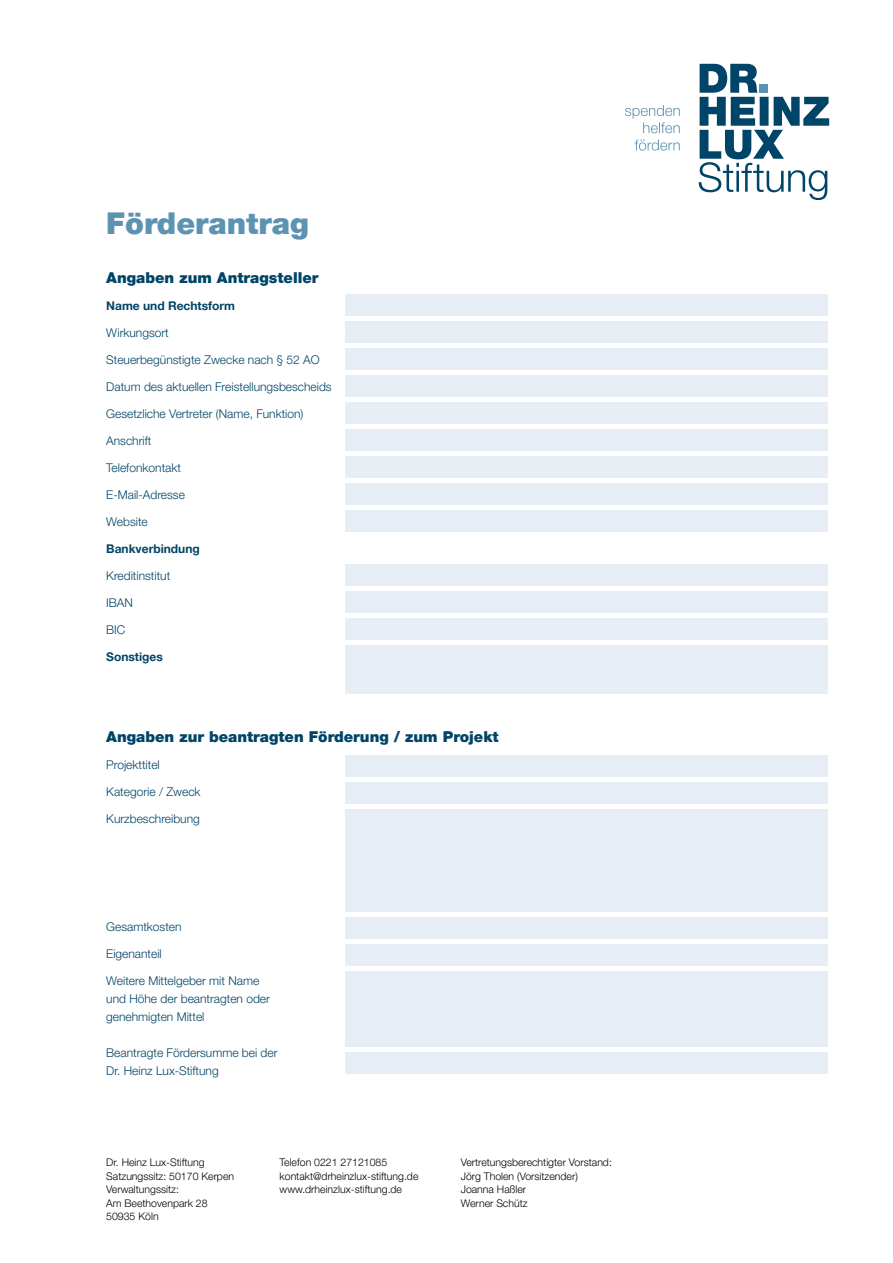
<style>
.page{position:relative;width:893px;height:1263px;background:#fff}
.page>*{position:absolute;margin:0;border:0;box-sizing:border-box;transform-origin:0 0}
.t1{font:900 30px "Helvetica Neue LT Pro";color:#5d93b2}
.t2{font:900 15px "Helvetica Neue LT Pro";color:#004467}
.t3{font:300 12px/18px "Helvetica Neue LT Pro";color:#004467}
.t4{font:700 12px "Helvetica Neue LT Pro";color:#004467}
.t5{font:300 10.5px/13.5px "Helvetica Neue LT Pro";color:#000}
</style>
<div class="page">
<div style="left:345px;top:972px;width:483px;height:75px;background:#e7edf4"></div>
<div style="left:345px;top:810px;width:483px;height:102px;background:#e7edf4"></div>
<svg style="left:699px;top:64px;width:130px;height:136px"></svg>
<svg style="left:635px;top:140px;width:45px;height:11px"></svg>
<svg style="left:625px;top:105px;width:55px;height:28px"></svg>
<div style="left:345px;top:294px;width:483px;height:22px;background:#e7edf4"></div>
<div style="left:345px;top:321px;width:483px;height:22px;background:#e7edf4"></div>
<div style="left:345px;top:348px;width:483px;height:22px;background:#e7edf4"></div>
<div style="left:345px;top:375px;width:483px;height:22px;background:#e7edf4"></div>
<div style="left:345px;top:402px;width:483px;height:22px;background:#e7edf4"></div>
<div style="left:345px;top:429px;width:483px;height:22px;background:#e7edf4"></div>
<div style="left:345px;top:456px;width:483px;height:22px;background:#e7edf4"></div>
<div style="left:345px;top:483px;width:483px;height:22px;background:#e7edf4"></div>
<div style="left:345px;top:510px;width:483px;height:22px;background:#e7edf4"></div>
<div style="left:345px;top:564px;width:483px;height:22px;background:#e7edf4"></div>
<div style="left:345px;top:591px;width:483px;height:22px;background:#e7edf4"></div>
<div style="left:345px;top:618px;width:483px;height:22px;background:#e7edf4"></div>
<div style="left:345px;top:645px;width:483px;height:49px;background:#e7edf4"></div>
<div style="left:345px;top:756px;width:483px;height:21px;background:#e7edf4"></div>
<div style="left:345px;top:783px;width:483px;height:21px;background:#e7edf4"></div>
<div style="left:345px;top:918px;width:483px;height:21px;background:#e7edf4"></div>
<div style="left:345px;top:945px;width:483px;height:21px;background:#e7edf4"></div>
<div style="left:345px;top:1053px;width:483px;height:21px;background:#e7edf4"></div>
<h1 class="t1" style="left:106px;top:205px;width:204px">Förderantrag</h1>
<p class="t2" style="left:106px;top:269px;width:214px">Angaben zum Antragsteller</p>
<p class="t4" style="left:106px;top:299px;width:130px">Name und Rechtsform</p>
<p class="t3" style="left:106px;top:324px;width:64px">Wirkungsort</p>
<p class="t3" style="left:106px;top:351px;width:215px">Steuerbegünstigte Zwecke nach § 52 AO</p>
<p class="t3" style="left:106px;top:378px;width:227px">Datum des aktuellen Freistellungsbescheids</p>
<p class="t3" style="left:106px;top:405px;width:199px">Gesetzliche Vertreter (Name, Funktion)</p>
<p class="t3" style="left:106px;top:432px;width:47px">Anschrift</p>
<p class="t3" style="left:106px;top:459px;width:76px">Telefonkontakt</p>
<p class="t3" style="left:106px;top:486px;width:80px">E-Mail-Adresse</p>
<p class="t3" style="left:106px;top:513px;width:43px">Website</p>
<p class="t4" style="left:106px;top:542px;width:95px">Bankverbindung</p>
<p class="t3" style="left:106px;top:567px;width:65px">Kreditinstitut</p>
<p class="t3" style="left:106px;top:594px;width:28px">IBAN</p>
<p class="t3" style="left:106px;top:621px;width:21px">BIC</p>
<p class="t4" style="left:106px;top:650px;width:58px">Sonstiges</p>
<p class="t2" style="left:106px;top:728px;width:394px">Angaben zur beantragten Förderung / zum Projekt</p>
<p class="t3" style="left:106px;top:756px;width:55px">Projekttitel</p>
<p class="t3" style="left:106px;top:783px;width:96px">Kategorie / Zweck</p>
<p class="t3" style="left:106px;top:810px;width:95px">Kurzbeschreibung</p>
<p class="t3" style="left:106px;top:918px;width:77px">Gesamtkosten</p>
<p class="t3" style="left:106px;top:945px;width:57px">Eigenanteil</p>
<p class="t3" style="left:106px;top:972px;width:165px">Weitere Mittelgeber mit Name und Höhe der beantragten oder genehmigten Mittel</p>
<p class="t3" style="left:106px;top:1044px;width:173px">Beantragte Fördersumme bei der<br>Dr. Heinz Lux-Stiftung</p>
<p class="t5" style="left:106px;top:1155px;width:129px">Dr. Heinz Lux-Stiftung<br>Satzungssitz: 50170 Kerpen<br>Verwaltungssitz:<br>Am Beethovenpark 28<br>50935 Köln</p>
<p class="t5" style="left:280px;top:1155px;width:140px">Telefon 0221 27121085 kontakt@drheinzlux-stiftung.de www.drheinzlux-stiftung.de</p>
<p class="t5" style="left:461px;top:1155px;width:153px">Vertretungsberechtigter Vorstand:<br>Jörg Tholen (Vorsitzender)<br>Joanna Haßler<br>Werner Schütz</p>
</div>
